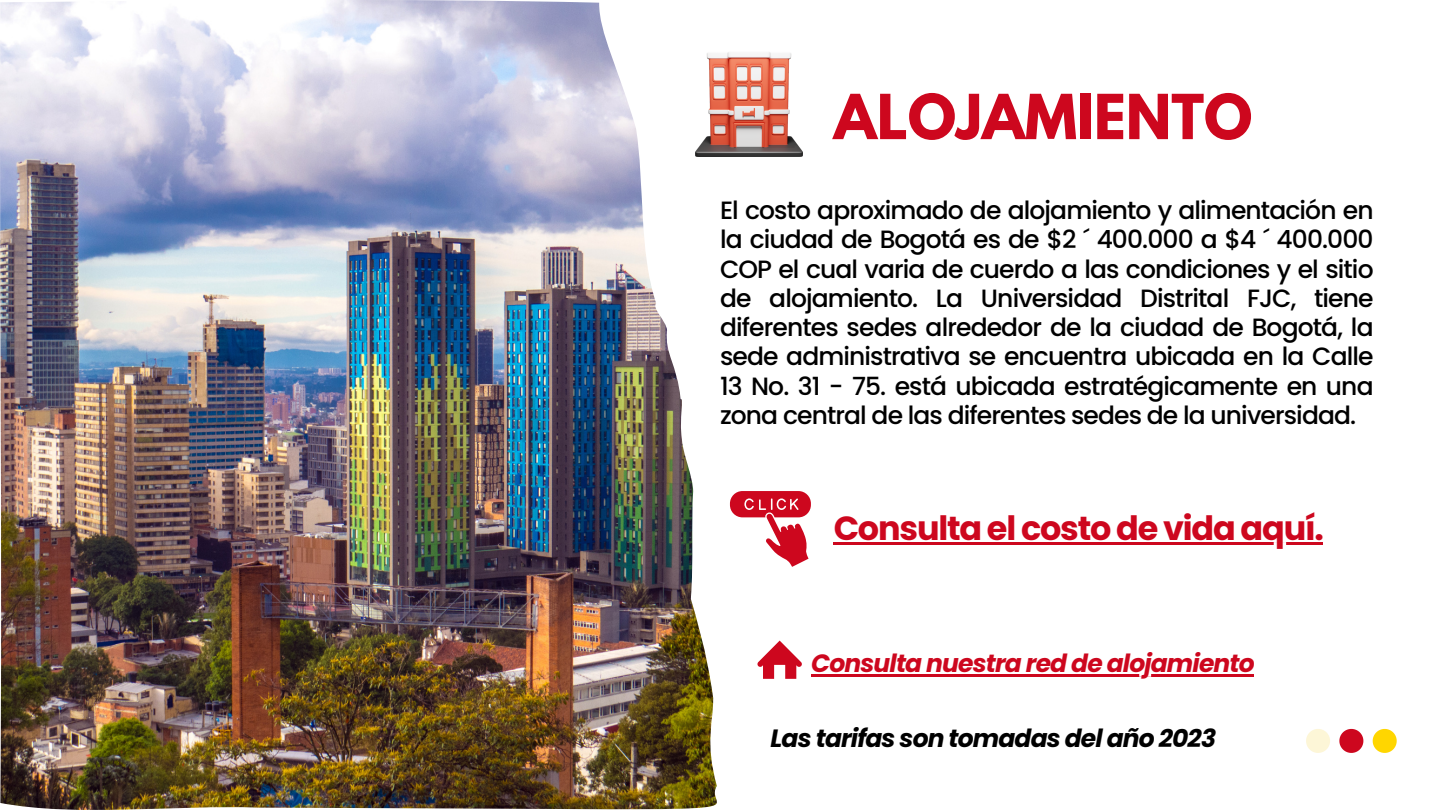
<style>
.page{position:relative;width:1440px;height:810px;background:#fff}
.page>*{position:absolute;margin:0;border:0;box-sizing:border-box;transform-origin:0 0}
.t1{font:700 55px "League Spartan";color:#cd071e}
.t2{font:700 33.5px "Poppins";letter-spacing:-.035em;color:#cd071e}
.t3{font:500 25px/29.2px "Poppins";letter-spacing:-.035em;color:#000;text-align:justify}
.t4{font:italic 700 25px "Poppins";letter-spacing:-.035em;color:#cd071e}
.t5{font:italic 700 25px "Poppins";letter-spacing:-.035em;color:#000}
</style>
<div class="page">
<img style="left:0;top:0;width:717px;height:809px">
<svg style="left:1373px;top:729px;width:24px;height:24px"></svg>
<svg style="left:1339px;top:729px;width:24px;height:24px"></svg>
<svg style="left:1306px;top:729px;width:24px;height:24px"></svg>
<svg style="left:730px;top:491px;width:81px;height:76px"></svg>
<svg style="left:757px;top:641px;width:45px;height:38px"></svg>
<img style="left:696px;top:52px;width:106px;height:105px">
<hr style="left:834px;top:542px;width:489px;height:3px;background:#cd071e">
<hr style="left:811px;top:674px;width:443px;height:2px;background:#cd071e">
<p class="t1" style="left:834px;top:90px;width:420px">ALOJAMIENTO</p>
<p class="t3" style="left:720px;top:196px;width:655px">El costo aproximado de alojamiento y alimentación en la ciudad de Bogotá es de $2 ´ 400.000 a $4 ´ 400.000<br>COP el cual varia de cuerdo a las condiciones y el sitio de alojamiento. La Universidad Distrital FJC, tiene diferentes sedes alrededor de la ciudad de Bogotá, la sede administrativa se encuentra ubicada en la Calle 13 No. 31 - 75. está ubicada estratégicamente en una zona central de las diferentes sedes de la universidad.</p>
<p class="t2" style="left:834px;top:505px;width:492px">Consulta el costo de vida aquí.</p>
<p class="t4" style="left:811px;top:646px;width:445px">Consulta nuestra red de alojamiento</p>
<p class="t5" style="left:771px;top:720px;width:447px">Las tarifas son tomadas del año 2023</p>
</div>
